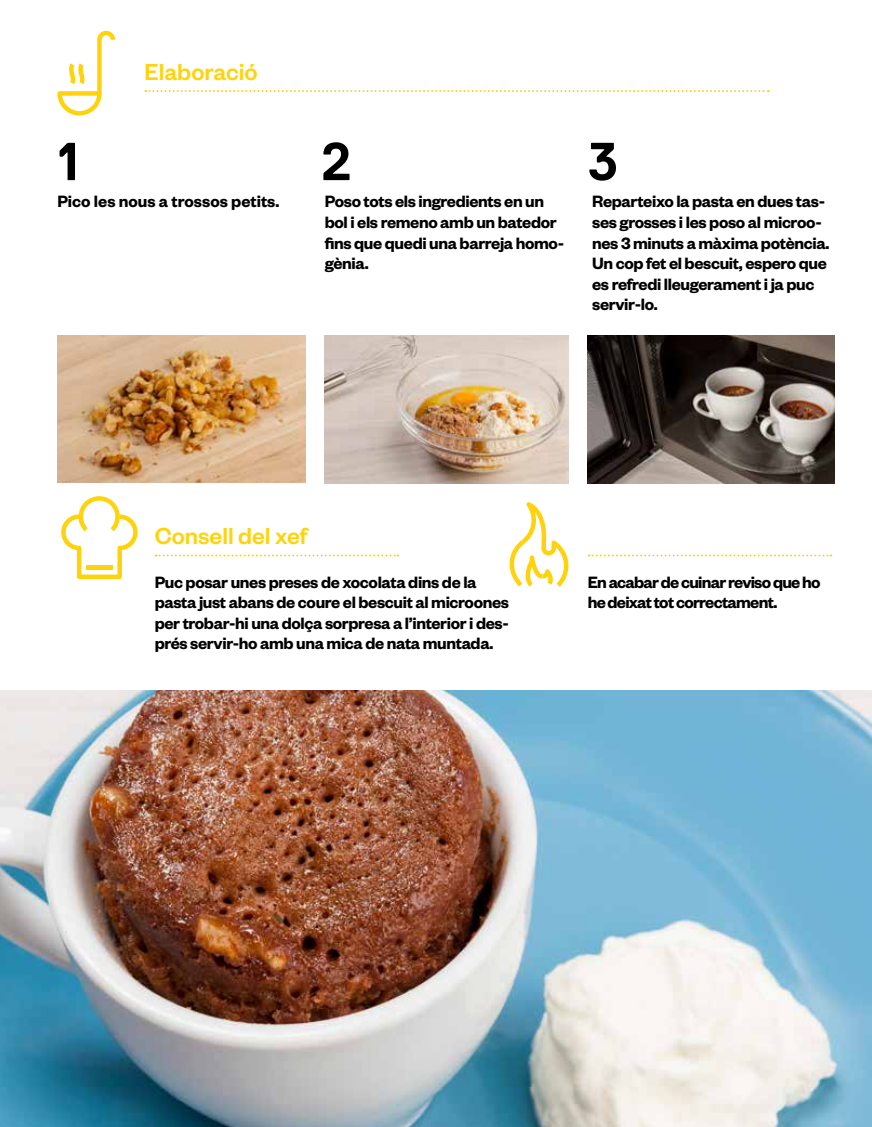
<style>
.page{position:relative;width:872px;height:1127px;background:#fff}
.page>*{position:absolute;margin:0;border:0;box-sizing:border-box;transform-origin:0 0}
.t1{font:700 53.25px "Replica Std";color:#000}
.t2{font:500 25.5px "Founders Grotesk";color:#ffd30c}
.t3{font:600 18px/20.5px "Founders Grotesk";letter-spacing:-.02em;color:#000}
.t4{font:600 18px/20.5px "Founders Grotesk";letter-spacing:-.04em;color:#000}
.t5{font:600 18px "Founders Grotesk";color:#000}
</style>
<div class="page">
<img style="left:57px;top:335px;width:248px;height:147px">
<img style="left:587px;top:335px;width:247px;height:149px">
<img style="left:325px;top:335px;width:243px;height:148px">
<svg style="left:145px;top:90px;width:624px;height:2px"></svg>
<svg style="left:156px;top:554px;width:242px;height:2px"></svg>
<svg style="left:588px;top:554px;width:243px;height:2px"></svg>
<img style="left:0;top:691px;width:872px;height:436px">
<svg style="left:57px;top:31px;width:58px;height:85px"></svg>
<svg style="left:61px;top:496px;width:77px;height:83px"></svg>
<hr style="left:86px;top:565px;width:26px;height:4px;background:#ffd30c">
<svg style="left:509px;top:502px;width:59px;height:85px"></svg>
<h2 class="t2" style="left:144px;top:56px;width:115px">Elaboració</h2>
<h1 class="t1" style="left:57px;top:132px;width:23px">1</h1>
<h1 class="t1" style="left:321px;top:132px;width:32px">2</h1>
<h1 class="t1" style="left:588px;top:132px;width:32px">3</h1>
<p class="t5" style="left:57px;top:190px;width:224px">Pico les nous a trossos petits.</p>
<p class="t3" style="left:325px;top:190px;width:241px">Poso tots els ingredients en un bol i els remeno amb un batedor fins que quedi una barreja homo&shy;gènia.</p>
<p class="t3" style="left:592px;top:190px;width:239px">Reparteixo la pasta en dues tas&shy;ses grosses i les poso al microo&shy;nes 3 minuts a màxima potència.<br>Un cop fet el bescuit, espero que es refredi lleugerament i ja puc servir-lo.</p>
<h2 class="t2" style="left:155px;top:520px;width:154px">Consell del xef</h2>
<p class="t3" style="left:155px;top:570px;width:356px">Puc posar unes preses de xocolata dins de la pasta just abans de coure el bescuit al microones per trobar-hi una dolça sorpresa a l’interior i des&shy;prés servir-ho amb una mica de nata muntada.</p>
<p class="t4" style="left:587px;top:570px;width:234px">En acabar de cuinar reviso que ho he deixat tot correctament.</p>
</div>
